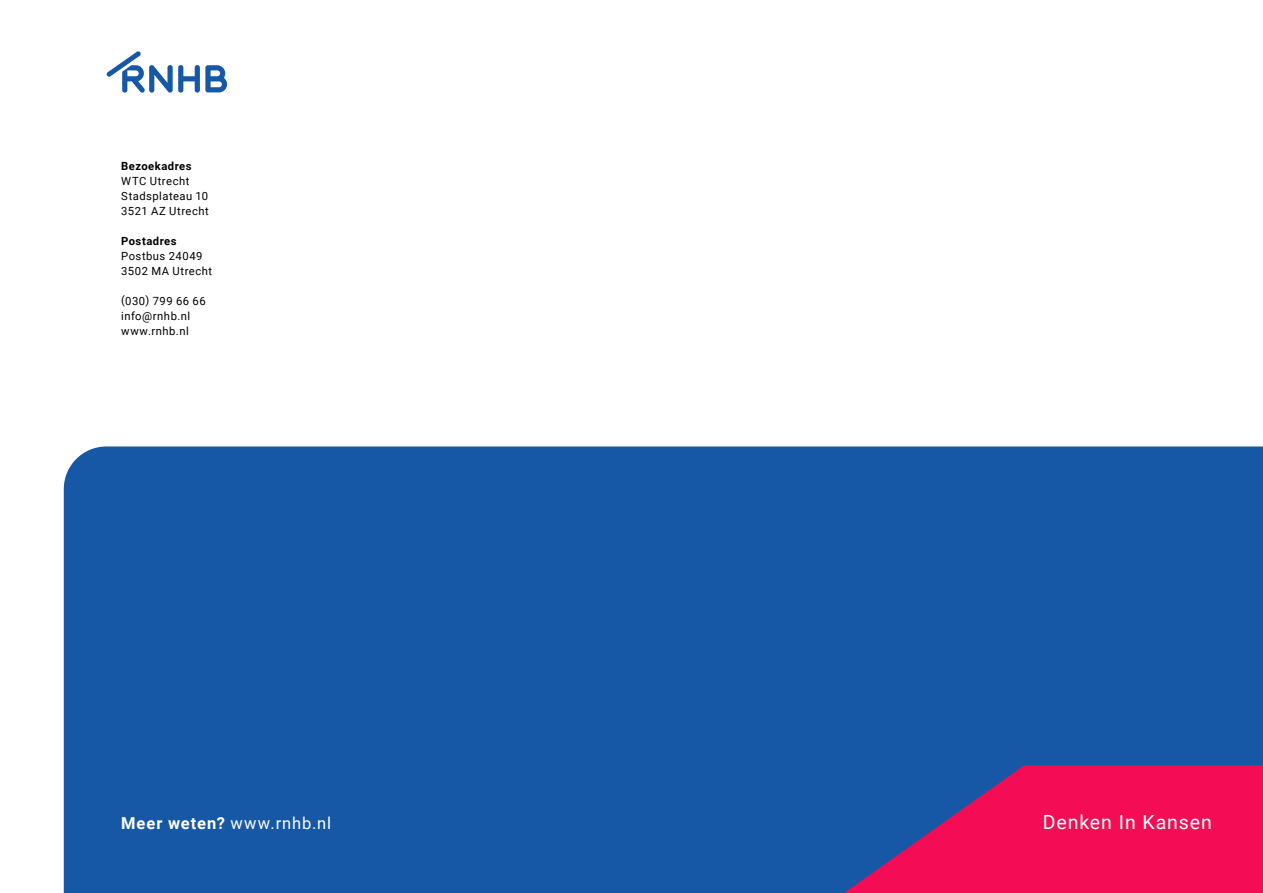
<style>
.page{position:relative;width:1263px;height:893px;background:#fff}
.page>*{position:absolute;margin:0;border:0;box-sizing:border-box;transform-origin:0 0}
.t1{font:19.5px "Roboto";letter-spacing:.05em;color:#fff}
.t2{font:16.5px "Roboto";letter-spacing:.055em;color:#fff}
.t3{font:11.25px/15px "Roboto";letter-spacing:.045em;color:#000}
.t4{font:700 11.25px "Roboto";letter-spacing:.04em;color:#000}
.s1{font-weight:700}
</style>
<div class="page">
<div style="left:64px;top:446px;width:1199px;height:447px;background:#1658a6"></div>
<svg style="left:844px;top:765px;width:419px;height:128px;background:#c31d65"></svg>
<svg style="left:106px;top:51px;width:121px;height:42px"></svg>
<p class="t4" style="left:121px;top:158px;width:72px">Bezoekadres</p>
<p class="t3" style="left:121px;top:173px;width:89px">WTC Utrecht<br>Stadsplateau 10<br>3521 AZ Utrecht</p>
<p class="t4" style="left:121px;top:233px;width:57px">Postadres</p>
<p class="t3" style="left:121px;top:248px;width:93px">Postbus 24049<br>3502 MA Utrecht</p>
<p class="t3" style="left:121px;top:293px;width:86px">(030) 799 66 66 info@rnhb.nl www.rnhb.nl</p>
<h2 class="t2" style="left:121px;top:812px;width:211px"><span class="s1">Meer weten?</span> www.rnhb.nl</h2>
<h1 class="t1" style="left:1043px;top:809px;width:171px">Denken In Kansen</h1>
</div>
